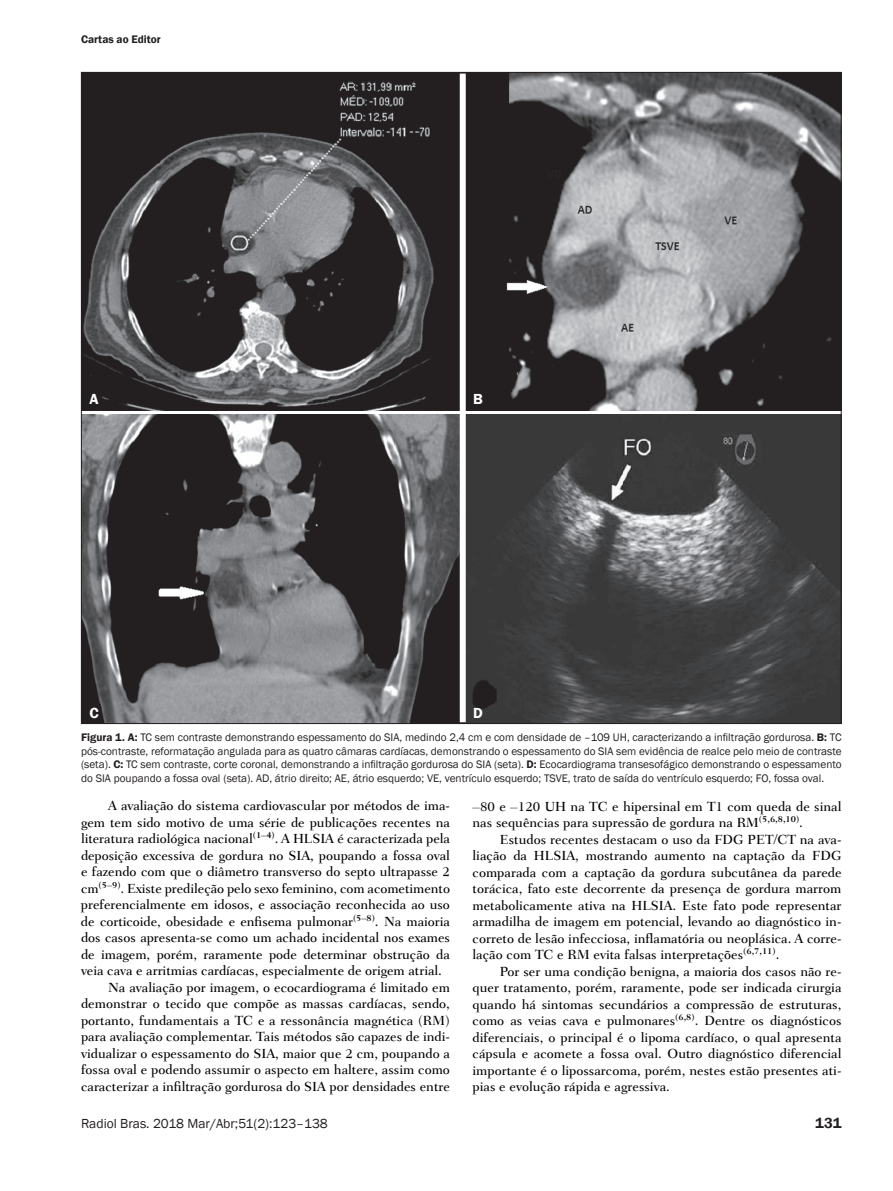
<style>
.page{position:relative;width:893px;height:1191px;background:#fff}
.page>*{position:absolute;margin:0;border:0;box-sizing:border-box;transform-origin:0 0}
.t1{font:600 15px "Franklin Gothic";color:#fff}
.t2{font:600 15px "Franklin Gothic";color:#231f20}
.t3{font:500 13.5px/16.5px "Fairfield LT";letter-spacing:-.005em;color:#000001;text-align:justify}
.t4{font:13.5px "Franklin Gothic";color:#231f20}
.t5{font:11.25px/13.5px "Franklin Gothic";color:#231f20;text-align:justify}
.t6{font:600 11.25px "Franklin Gothic";color:#231f20}
.s1{font-weight:600}
</style>
<div class="page">
<img style="left:83px;top:74px;width:756px;height:336px">
<img style="left:83px;top:415px;width:756px;height:307px">
<div style="left:460px;top:74px;width:6px;height:648px;background:#fff"></div>
<p class="t6" style="left:81px;top:33px;width:81px">Cartas ao Editor</p>
<p class="t1" style="left:90px;top:390px;width:11px">A</p>
<p class="t1" style="left:473px;top:390px;width:11px">B</p>
<p class="t1" style="left:90px;top:703px;width:11px">C</p>
<p class="t1" style="left:473px;top:703px;width:11px">D</p>
<p class="t5" style="left:81px;top:731px;width:762px"><span class="s1">Figura 1. A:</span> TC sem contraste demonstrando espessamento do SIA, medindo 2,4 cm e com densidade de –109 UH, caracterizando a infiltração gordurosa. <span class="s1">B:</span> TC pós-contraste, reformatação angulada para as quatro câmaras cardíacas, demonstrando o espessamento do SIA sem evidência de realce pelo meio de contraste (seta). <span class="s1">C:</span> TC sem contraste, corte coronal, demonstrando a infiltração gordurosa do SIA (seta). <span class="s1">D:</span> Ecocardiograma transesofágico demonstrando o espessamento do SIA poupando a fossa oval (seta). AD, átrio direito; AE, átrio esquerdo; VE, ventrículo esquerdo; TSVE, trato de saída do ventrículo esquerdo; FO, fossa oval.</p>
<p class="t3" style="left:108px;top:797px;width:343px">A avaliação do sistema cardiovascular por métodos de ima-</p>
<p class="t3" style="left:81px;top:814px;width:371px">gem tem sido motivo de uma série de publicações recentes na</p>
<p class="t3" style="left:81px;top:830px;width:370px">literatura radiológica nacional<sup>(1–4)</sup>. A HLSIA é caracterizada pela</p>
<p class="t3" style="left:81px;top:847px;width:370px">deposição excessiva de gordura no SIA, poupando a fossa oval</p>
<p class="t3" style="left:81px;top:863px;width:370px">e fazendo com que o diâmetro transverso do septo ultrapasse 2</p>
<p class="t3" style="left:81px;top:880px;width:370px">cm<sup>(5–9)</sup>. Existe predileção pelo sexo feminino, com acometimento</p>
<p class="t3" style="left:81px;top:896px;width:370px">preferencialmente em idosos, e associação reconhecida ao uso</p>
<p class="t3" style="left:81px;top:913px;width:370px">de corticoide, obesidade e enfisema pulmonar<sup>(5–8)</sup>. Na maioria</p>
<p class="t3" style="left:81px;top:929px;width:370px">dos casos apresenta-se como um achado incidental nos exames</p>
<p class="t3" style="left:81px;top:946px;width:370px">de imagem, porém, raramente pode determinar obstrução da</p>
<p class="t3" style="left:81px;top:962px;width:362px">veia cava e arritmias cardíacas, especialmente de origem atrial.</p>
<p class="t3" style="left:108px;top:979px;width:343px">Na avaliação por imagem, o ecocardiograma é limitado em</p>
<p class="t3" style="left:81px;top:995px;width:371px">demonstrar o tecido que compõe as massas cardíacas, sendo,</p>
<p class="t3" style="left:81px;top:1012px;width:370px">portanto, fundamentais a TC e a ressonância magnética (RM)</p>
<p class="t3" style="left:81px;top:1028px;width:370px">para avaliação complementar. Tais métodos são capazes de indi-</p>
<p class="t3" style="left:81px;top:1045px;width:370px">vidualizar o espessamento do SIA, maior que 2 cm, poupando a</p>
<p class="t3" style="left:81px;top:1061px;width:370px">fossa oval e podendo assumir o aspecto em haltere, assim como</p>
<p class="t3" style="left:81px;top:1078px;width:370px">caracterizar a infiltração gordurosa do SIA por densidades entre</p>
<p class="t3" style="left:473px;top:798px;width:370px">–80 e –120 UH na TC e hipersinal em T1 com queda de sinal nas sequências para supressão de gordura na RM<sup>(5,6,8,10)</sup>.</p>
<p class="t3" style="left:473px;top:831px;width:371px;text-indent:27px">Estudos recentes destacam o uso da FDG PET/CT na ava&shy;liação da HLSIA, mostrando aumento na captação da FDG comparada com a captação da gordura subcutânea da parede torácica, fato este decorrente da presença de gordura marrom metabolicamente ativa na HLSIA. Este fato pode representar armadilha de imagem em potencial, levando ao diagnóstico in&shy;correto de lesão infecciosa, inflamatória ou neoplásica. A corre&shy;lação com TC e RM evita falsas interpretações<sup>(6,7,11)</sup>.</p>
<p class="t3" style="left:473px;top:963px;width:370px;text-indent:27px">Por ser uma condição benigna, a maioria dos casos não re&shy;quer tratamento, porém, raramente, pode ser indicada cirurgia quando há sintomas secundários a compressão de estruturas, como as veias cava e pulmonares<sup>(6,8)</sup>. Dentre os diagnósticos diferenciais, o principal é o lipoma cardíaco, o qual apresenta cápsula e acomete a fossa oval. Outro diagnóstico diferencial importante é o lipossarcoma, porém, nestes estão presentes ati&shy;pias e evolução rápida e agressiva.</p>
<p class="t4" style="left:81px;top:1114px;width:248px">Radiol Bras. 2018 Mar/Abr;51(2):123–138</p>
<p class="t2" style="left:815px;top:1113px;width:28px">131</p>
</div>
